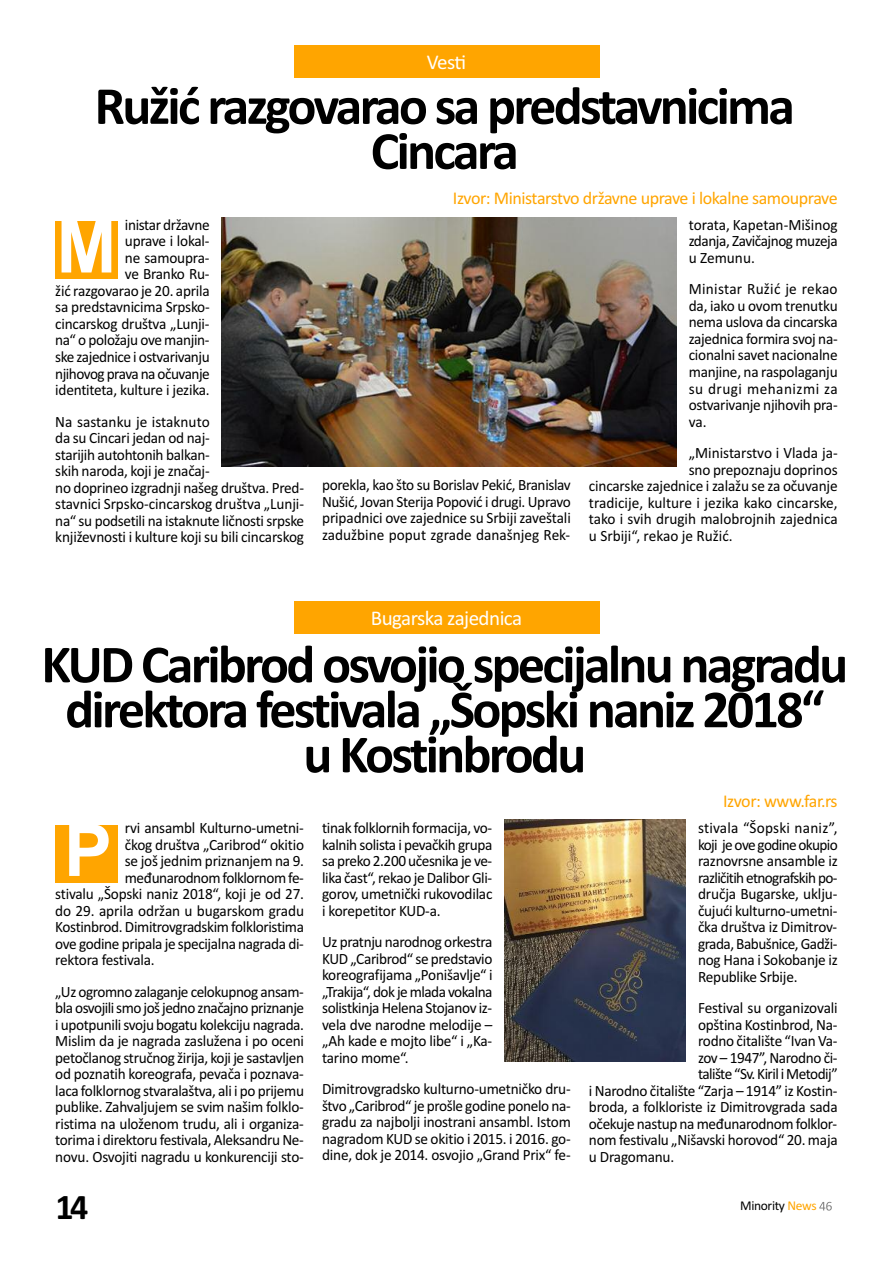
<style>
.page{position:relative;width:893px;height:1263px;background:#fff}
.page>*{position:absolute;margin:0;border:0;box-sizing:border-box;transform-origin:0 0}
.t1{font:700 72px "Arial";color:#fff}
.t2{font:700 54px/45px "Calibri";letter-spacing:-.05em;color:#000;text-align:center}
.t3{font:700 36px "Calibri";color:#000}
.t4{font:21px "Calibri";letter-spacing:-.025em;color:#fff}
.t5{font:18px "Calibri";letter-spacing:-.025em;color:#ffa500}
.t6{font:15.75px/16.5px "Calibri";letter-spacing:-.015em;color:#000;text-align:justify}
.t7{font:15.75px "Calibri";letter-spacing:-.035em;color:#000}
.t8{font:13.5px "Calibri";letter-spacing:-.025em;color:#000}
.s1{color:#ffa500}
</style>
<div class="page">
<svg style="left:819px;top:1202px;width:13px;height:8px"></svg>
<div style="left:295px;top:45px;width:305px;height:33px;background:#ffa500"></div>
<div style="left:55px;top:222px;width:62px;height:57px;background:#ffa500"></div>
<div style="left:295px;top:601px;width:305px;height:33px;background:#ffa500"></div>
<div style="left:55px;top:825px;width:62px;height:57px;background:#ffa500"></div>
<img style="left:504px;top:819px;width:182px;height:242px">
<img style="left:222px;top:218px;width:455px;height:249px">
<h3 class="t4" style="left:427px;top:49px;width:41px">Vesti</h3>
<h2 class="t2" style="left:95px;top:83px;width:702px">Ružić razgovarao sa predstavnicima<br>Cincara</h2>
<p class="t5" style="left:453px;top:187px;width:386px">Izvor: Ministarstvo državne uprave i lokalne samouprave</p>
<p class="t6" style="left:55px;top:216px;width:156px;text-align:right">inistar državne<br>uprave i lokal-<br>ne samoupra-<br>ve Branko Ru-<br>žić razgovarao je 20. aprila sa predstavnicima Srpsko&shy;cincarskog društva „Lunji&shy;na“ o položaju ove manjin&shy;ske zajednice i ostvarivanju njihovog prava na očuvanje identiteta, kulture i jezika.</p>
<p class="t6" style="left:55px;top:413px;width:250px;text-align:left">Na sastanku je istaknuto<br>da su Cincari jedan od naj-<br>starijih autohtonih balkan-<br>skih naroda, koji je značaj-<br>no doprineo izgradnji našeg društva. Pred&shy;stavnici Srpsko-cincarskog društva „Lunji&shy;na“ su podsetili na istaknute ličnosti srpske književnosti i kulture koji su bili cincarskog</p>
<p class="t6" style="left:689px;top:216px;width:150px">torata, Kapetan-Mišinog zdanja, Zavičajnog muzeja u Zemunu.</p>
<p class="t6" style="left:689px;top:281px;width:150px">Ministar Ružić je rekao da, iako u ovom trenutku nema uslova da cincarska zajednica formira svoj na&shy;cionalni savet nacionalne manjine, na raspolaganju su drugi mehanizmi za ostvarivanje njihovih pra&shy;va.</p>
<p class="t6" style="left:689px;top:444px;width:150px">„Ministarstvo i Vlada ja-</p>
<p class="t6" style="left:689px;top:461px;width:150px">sno prepoznaju doprinos</p>
<p class="t6" style="left:589px;top:477px;width:250px">cincarske zajednice i zalažu se za očuvanje</p>
<p class="t6" style="left:589px;top:494px;width:250px">tradicije, kulture i jezika kako cincarske,</p>
<p class="t6" style="left:589px;top:510px;width:250px">tako i svih drugih malobrojnih zajednica</p>
<p class="t6" style="left:589px;top:527px;width:145px">u Srbiji“, rekao je Ružić.</p>
<h1 class="t1" style="left:56px;top:206px;width:61px">M</h1>
<p class="t6" style="left:322px;top:477px;width:250px">porekla, kao što su Borislav Pekić, Branislav Nušić, Jovan Sterija Popović i drugi. Upravo pripadnici ove zajednice su Srbiji zaveštali zadužbine poput zgrade današnjeg Rek-</p>
<h3 class="t4" style="left:371px;top:605px;width:153px">Bugarska zajednica</h3>
<h2 class="t2" style="left:41px;top:641px;width:808px">KUD Caribrod osvojio specijalnu nagradu direktora festivala „Šopski naniz 2018“<br>u Kostinbrodu</h2>
<p class="t5" style="left:723px;top:791px;width:116px">Izvor: www.far.rs</p>
<p class="t6" style="left:125px;top:820px;width:180px">rvi ansambl Kulturno-umetni-</p>
<p class="t6" style="left:125px;top:836px;width:181px">čkog društva „Caribrod“ okitio</p>
<p class="t6" style="left:125px;top:853px;width:181px">se još jednim priznanjem na 9.</p>
<p class="t6" style="left:125px;top:869px;width:180px">međunarodnom folklornom fe-</p>
<p class="t6" style="left:55px;top:886px;width:250px">stivalu „Šopski naniz 2018“, koji je od 27.</p>
<p class="t6" style="left:55px;top:902px;width:250px">do 29. aprila održan u bugarskom gradu</p>
<p class="t6" style="left:55px;top:919px;width:250px">Kostinbrod. Dimitrovgradskim folkloristima</p>
<p class="t6" style="left:55px;top:935px;width:250px">ove godine pripala je specijalna nagrada di-</p>
<p class="t6" style="left:55px;top:952px;width:101px">rektora festivala.</p>
<p class="t6" style="left:55px;top:983px;width:250px">„Uz ogromno zalaganje celokupnog ansam&shy;bla osvojili smo još jedno značajno priznanje i upotpunili svoju bogatu kolekciju nagrada.<br>Mislim da je nagrada zaslužena i po oceni petočlanog stručnog žirija, koji je sastavljen od poznatih koreografa, pevača i poznava&shy;laca folklornog stvaralaštva, ali i po prijemu publike. Zahvaljujem se svim našim folklo&shy;ristima na uloženom trudu, ali i organiza&shy;torima i direktoru festivala, Aleksandru Ne&shy;novu. Osvojiti nagradu u konkurenciji sto-</p>
<p class="t6" style="left:698px;top:820px;width:141px">stivala “Šopski naniz”, koji je ove godine okupio raznovrsne ansamble iz različitih etnografskih po&shy;dručja Bugarske, uklju&shy;čujući kulturno-umetni&shy;čka društva iz Dimitrov&shy;grada, Babušnice, Gadži&shy;nog Hana i Sokobanje iz Republike Srbije.</p>
<p class="t6" style="left:698px;top:1000px;width:141px">Festival su organizovali</p>
<p class="t6" style="left:698px;top:1016px;width:141px">opština Kostinbrod, Na-</p>
<p class="t6" style="left:698px;top:1033px;width:141px">rodno čitalište “Ivan Va-</p>
<p class="t6" style="left:698px;top:1049px;width:141px">zov – 1947”, Narodno či-</p>
<p class="t7" style="left:698px;top:1065px;width:141px">talište “Sv. Kiril i Metodij”</p>
<p class="t6" style="left:589px;top:1082px;width:250px">i Narodno čitalište “Zarja – 1914” iz Kostin-</p>
<p class="t6" style="left:589px;top:1099px;width:250px">broda, a folkloriste iz Dimitrovgrada sada</p>
<p class="t6" style="left:589px;top:1115px;width:250px">očekuje nastup na međunarodnom folklor-</p>
<p class="t6" style="left:589px;top:1132px;width:250px">nom festivalu „Nišavski horovod“ 20. maja</p>
<p class="t6" style="left:589px;top:1148px;width:87px">u Dragomanu.</p>
<p class="t6" style="left:322px;top:820px;width:172px">tinak folklornih formacija, vo&shy;kalnih solista i pevačkih grupa sa preko 2.200 učesnika je ve&shy;lika čast“, rekao je Dalibor Gli&shy;gorov, umetnički rukovodilac i korepetitor KUD-a.</p>
<p class="t6" style="left:322px;top:934px;width:172px">Uz pratnju narodnog orkestra KUD „Caribrod“ se predstavio koreografijama „Ponišavlje“ i „Trakija“, dok je mlada vokalna solistkinja Helena Stojanov iz&shy;vela dve narodne melodije – „Ah kade e mojto libe“ i „Ka&shy;tarino mome“.</p>
<p class="t6" style="left:322px;top:1081px;width:250px">Dimitrovgradsko kulturno-umetničko dru&shy;štvo „Caribrod“ je prošle godine ponelo na&shy;gradu za najbolji inostrani ansambl. Istom nagradom KUD se okitio i 2015. i 2016. go&shy;dine, dok je 2014. osvojio „Grand Prix“ fe-</p>
<h1 class="t1" style="left:64px;top:809px;width:50px">P</h1>
<h3 class="t3" style="left:55px;top:1185px;width:34px">14</h3>
<p class="t8" style="left:740px;top:1198px;width:78px">Minority <span class="s1">News</span></p>
</div>
